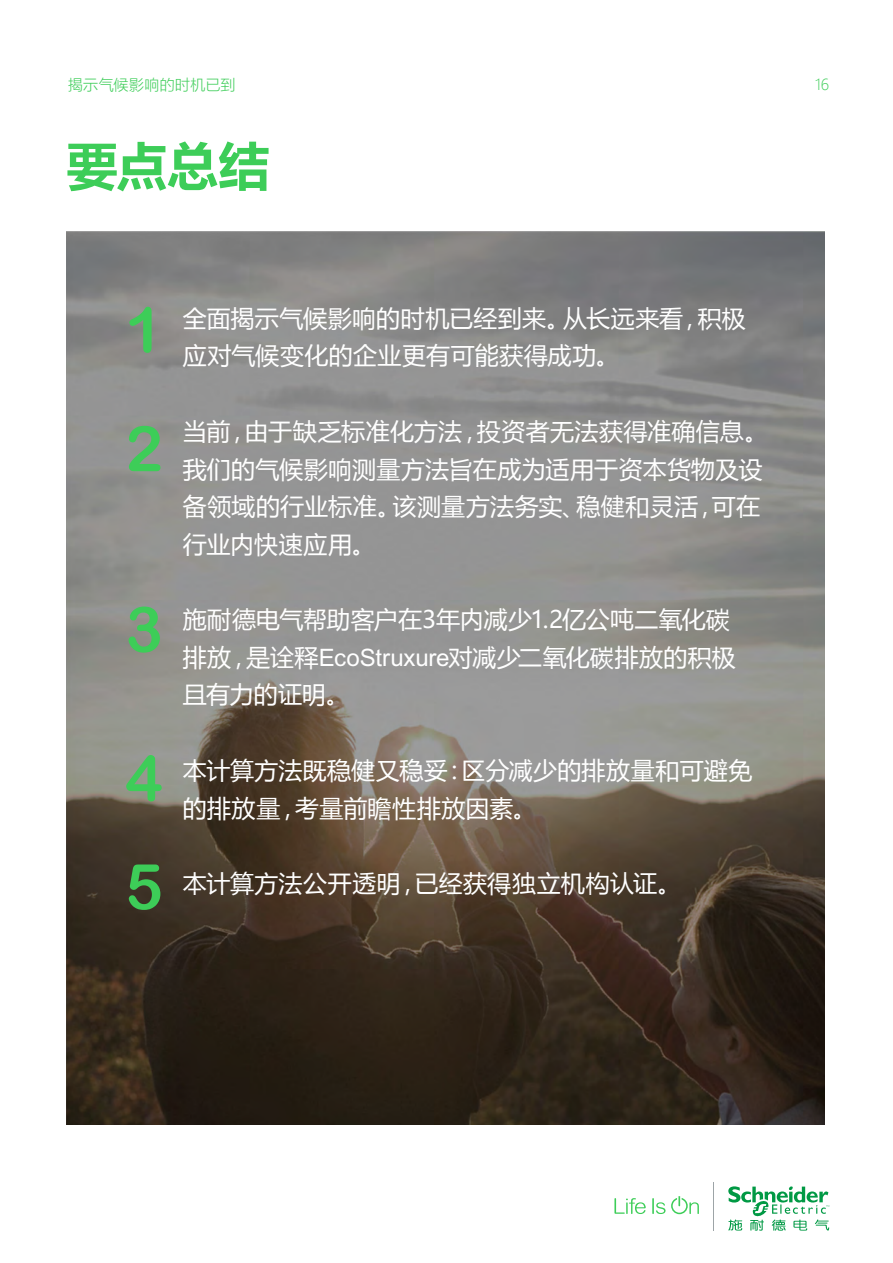
<style>
.page{position:relative;width:893px;height:1263px;background:#fff}
.page>*{position:absolute;margin:0;border:0;box-sizing:border-box;transform-origin:0 0}
.t1{font:700 63px/119.1px "Arial Rounded MT Std";color:#3dcd58}
.t2{font:700 51px "Microsoft Ya Hei";color:#3dcd58}
.t3{font:24px/37.5px "Microsoft Ya Hei";letter-spacing:.01em;color:#fff}
.t4{font:300 15px "Microsoft Ya Hei";letter-spacing:.015em;color:#3dcd58}
.s1{font-family:"Arial MT Pro"}
</style>
<div class="page">
<img style="left:67px;top:231px;width:758px;height:894px">
<svg style="left:728px;top:1186px;width:101px;height:45px"></svg>
<svg style="left:614px;top:1198px;width:32px;height:16px"></svg>
<svg style="left:652px;top:1198px;width:13px;height:16px"></svg>
<svg style="left:671px;top:1196px;width:28px;height:18px"></svg>
<hr style="left:713px;top:1182px;width:1px;height:49px;background:#9da4a7">
<p class="t4" style="left:68px;top:75px;width:169px">揭示气候影响的时机已到</p>
<p class="t4" style="left:815px;top:75px;width:16px">16</p>
<h2 class="t2" style="left:67px;top:130px;width:204px">要点总结</h2>
<h1 class="t1" style="left:125px;top:270px;width:39px">1<br>2</h1>
<h1 class="t1" style="left:125px;top:570px;width:39px">3</h1>
<h1 class="t1" style="left:125px;top:724px;width:39px;line-height:108.4px">4<br>5</h1>
<p class="t3" style="left:183px;top:299px;width:565px">全面揭示气候影响的时机已经到来。从长远来看，积极应对气候变化的企业更有可能获得成功。</p>
<p class="t3" style="left:183px;top:412px;width:587px">当前，由于缺乏标准化方法，投资者无法获得准确信息。我们的气候影响测量方法旨在成为适用于资本货物及设备领域的行业标准。该测量方法务实、稳健和灵活，可在行业内快速应用。</p>
<p class="t3" style="left:183px;top:600px;width:554px">施耐德电气帮助客户在3年内减少1.2亿公吨二氧化碳排放，是诠释<span class="s1">EcoStruxure</span>对减少二氧化碳排放的积极且有力的证明。</p>
<p class="t3" style="left:183px;top:751px;width:571px">本计算方法既稳健又稳妥：区分减少的排放量和可避免的排放量，考量前瞻性排放因素。</p>
<p class="t3" style="left:183px;top:864px;width:500px">本计算方法公开透明，已经获得独立机构认证。</p>
</div>
